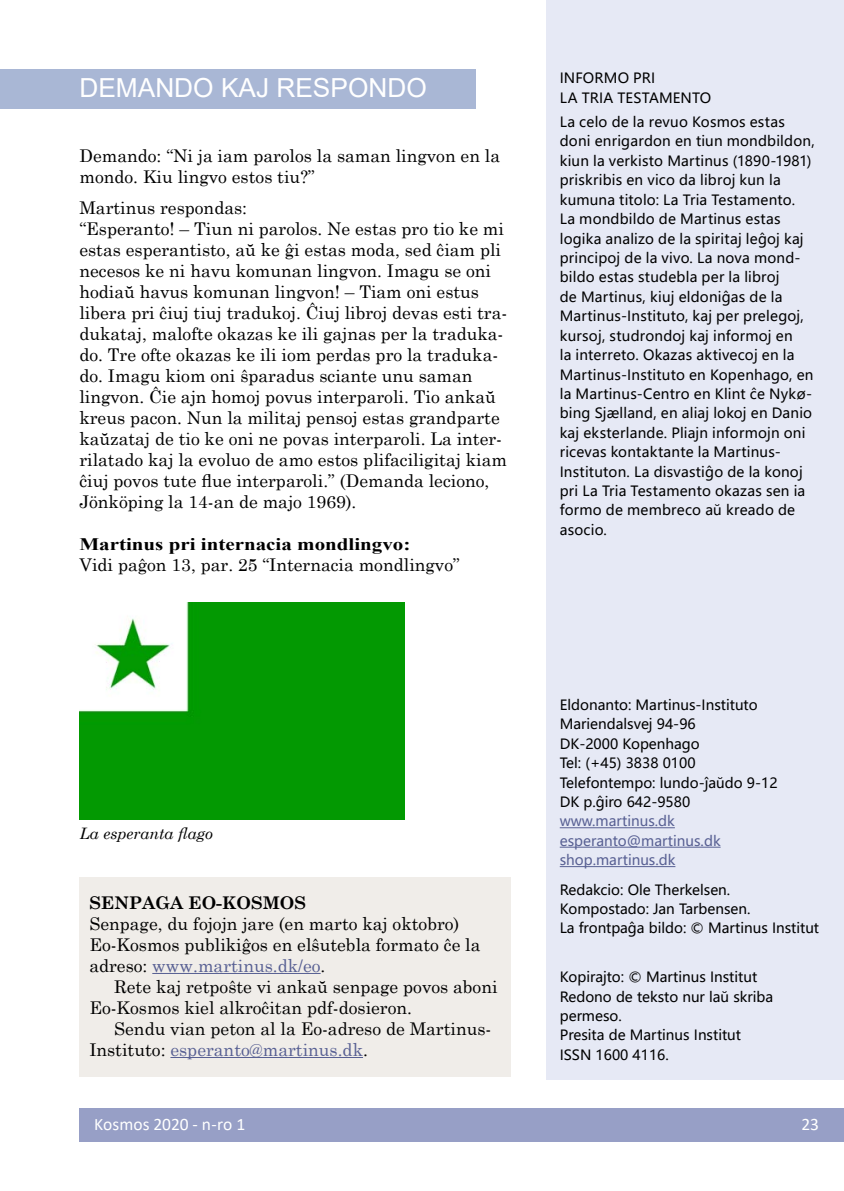
<style>
.page{position:relative;width:844px;height:1191px;background:#fff}
.page>*{position:absolute;margin:0;border:0;box-sizing:border-box;transform-origin:0 0}
.t1{font:26.25px "Arial";color:#fff}
.t2{font:17.5px/21px "Century Schoolbook";color:#000}
.t3{font:700 17.5px "Times New Roman";color:#000;scale:1.2 1}
.t4{font:17.5px "Calibri";color:#fff}
.t5{font:700 17.5px "Century Schoolbook";color:#000}
.t6{font:italic 15.75px "Century Schoolbook";color:#000}
.t7{font:14px/19.4px "Microsoft Ya Hei";letter-spacing:.01em;color:#000}
.t8{font:14px/19.4px "Microsoft Ya Hei";color:#586093}
.s1{color:#586093}
</style>
<div class="page">
<div style="left:79px;top:1107px;width:764px;height:34px;background:#979fc6"></div>
<div style="left:546px;top:0;width:297px;height:1079px;background:#e6e9f5"></div>
<hr style="left:559px;top:827px;width:115px;height:1px;background:#586093">
<hr style="left:559px;top:846px;width:161px;height:1px;background:#586093">
<hr style="left:559px;top:866px;width:116px;height:1px;background:#586093">
<div style="left:79px;top:877px;width:432px;height:199px;background:#f0ede9"></div>
<div style="left:0;top:69px;width:475px;height:40px;background:#a9b7d5"></div>
<hr style="left:152px;top:973px;width:168px;height:1px;background:#586093">
<hr style="left:170px;top:1057px;width:193px;height:1px;background:#586093">
<img style="left:79px;top:603px;width:325px;height:216px">
<h1 class="t1" style="left:79px;top:70px;width:349px">DEMANDO KAJ RESPONDO</h1>
<p class="t2" style="left:79px;top:143px;width:422px">Demando: “Ni ja iam parolos la saman lingvon en la mondo. Kiu lingvo estos tiu?”</p>
<p class="t2" style="left:79px;top:195px;width:429px">Martinus respondas:<br>“Esperanto! – Tiun ni parolos. Ne estas pro tio ke mi estas esperantisto, aŭ ke ĝi estas moda, sed ĉiam pli necesos ke ni havu komunan lingvon. Imagu se oni hodiaŭ havus komunan lingvon! – Tiam oni estus libera pri ĉiuj tiuj tradukoj. Ĉiuj libroj devas esti tra&shy;dukataj, malofte okazas ke ili gajnas per la traduka&shy;do. Tre ofte okazas ke ili iom perdas pro la traduka&shy;do. Imagu kiom oni ŝparadus sciante unu saman lingvon. Ĉie ajn homoj povus interparoli. Tio ankaŭ kreus pacon. Nun la militaj pensoj estas grandparte kaŭzataj de tio ke oni ne povas interparoli. La inter&shy;rilatado kaj la evoluo de amo estos plifaciligitaj kiam ĉiuj povos tute flue interparoli.” (Demanda leciono, Jönköping la 14-an de majo 1969).</p>
<p class="t3" style="left:79px;top:531px;width:277px">Martinus pri internacia mondlingvo:</p>
<p class="t2" style="left:79px;top:552px;width:382px">Vidi paĝon 13, par. 25 “Internacia mondlingvo”</p>
<p class="t6" style="left:79px;top:821px;width:135px">La esperanta flago</p>
<p class="t5" style="left:89px;top:888px;width:218px">SENPAGA EO-KOSMOS</p>
<p class="t2" style="left:89px;top:911px;width:392px">Senpage, du fojojn jare (en marto kaj oktobro)<br>Eo-Kosmos publikiĝos en elŝutebla formato ĉe la adreso: <span class="s1">www.martinus.dk/eo</span>.</p>
<p class="t2" style="left:89px;top:974px;width:409px;text-indent:25px">Rete kaj retpoŝte vi ankaŭ senpage povos aboni<br>Eo-Kosmos kiel alkroĉitan pdf-dosieron.</p>
<p class="t2" style="left:89px;top:1016px;width:403px;text-indent:25px">Sendu vian peton al la Eo-adreso de Martinus-<br>Instituto: <span class="s1">esperanto@martinus.dk</span>.</p>
<p class="t7" style="left:559px;top:68px;width:153px">INFORMO PRI<br>LA TRIA TESTAMENTO</p>
<p class="t7" style="left:559px;top:112px;width:256px">La celo de la revuo Kosmos estas doni enrigardon en tiun mondbildon, kiun la verkisto Martinus (1890-1981) priskribis en vico da libroj kun la kumuna titolo: La Tria Testamento.<br>La mondbildo de Martinus estas logika analizo de la spiritaj leĝoj kaj principoj de la vivo. La nova mond&shy;bildo estas studebla per la libroj<br>de Martinus, kiuj eldoniĝas de la Martinus-Instituto, kaj per prelegoj, kursoj, studrondoj kaj informoj en<br>la interreto. Okazas aktivecoj en la Martinus-Instituto en Kopenhago, en la Martinus-Centro en Klint ĉe Nykø&shy;bing Sjælland, en aliaj lokoj en Danio kaj eksterlande. Pliajn informojn oni ricevas kontaktante la Martinus-Instituton. La disvastiĝo de la konoj pri La Tria Testamento okazas sen ia formo de membreco aŭ kreado de asocio.</p>
<p class="t7" style="left:559px;top:694px;width:219px">Eldonanto: Martinus-Instituto<br>Mariendalsvej 94-96<br>DK-2000 Kopenhago<br>Tel: (+45) 3838 0100<br>Telefontempo: lundo-ĵaŭdo 9-12<br>DK p.ĝiro 642-9580</p>
<p class="t8" style="left:559px;top:811px;width:162px">www.martinus.dk esperanto@martinus.dk shop.martinus.dk</p>
<p class="t7" style="left:559px;top:879px;width:261px">Redakcio: Ole Therkelsen.<br>Kompostado: Jan Tarbensen.<br>La frontpaĝa bildo: © Martinus Institut</p>
<p class="t7" style="left:559px;top:967px;width:215px">Kopirajto: © Martinus Institut<br>Redono de teksto nur laŭ skriba permeso.<br>Presita de Martinus Institut<br>ISSN 1600 4116.</p>
<p class="t4" style="left:94px;top:1112px;width:152px">Kosmos 2020 - n-ro 1</p>
<p class="t4" style="left:801px;top:1112px;width:19px">23</p>
</div>
